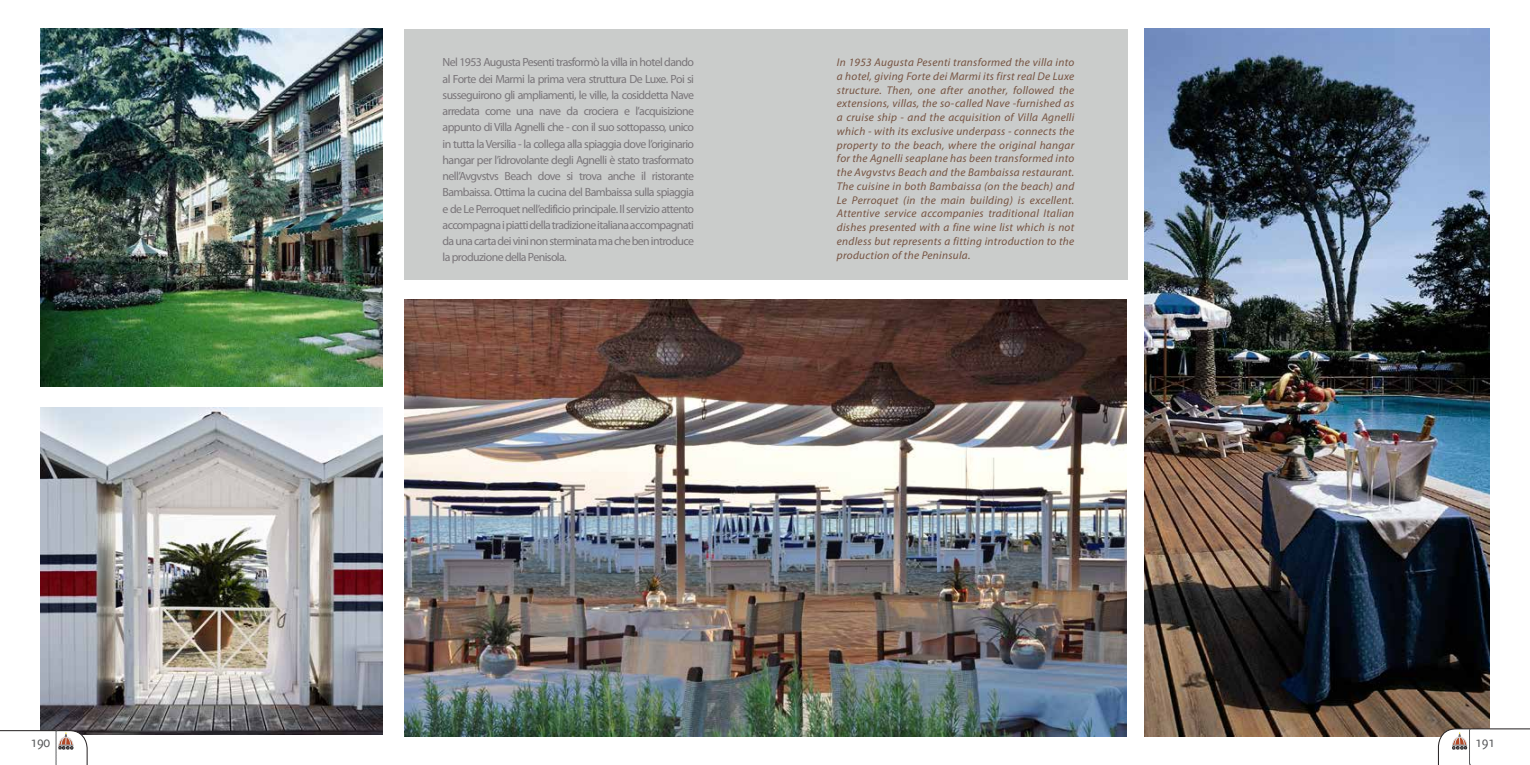
<style>
.page{position:relative;width:1530px;height:765px;background:#fff}
.page>*{position:absolute;margin:0;border:0;box-sizing:border-box;transform-origin:0 0}
.t1{font:15px "Delicious";letter-spacing:-.02em;color:#58595b}
.t2{font:11.88px/16.2px "Myriad Pro";letter-spacing:-.05em;color:#797579;text-align:justify}
.t3{font:italic 11.25px/13.8px "Myriad Pro";letter-spacing:.025em;color:#765341;text-align:justify}
</style>
<div class="page">
<div style="left:405px;top:29px;width:723px;height:251px;background:#cacccb"></div>
<img style="left:40px;top:29px;width:343px;height:357px">
<img style="left:40px;top:408px;width:343px;height:326px">
<img style="left:1144px;top:29px;width:345px;height:707px">
<img style="left:405px;top:300px;width:722px;height:436px">
<svg style="left:1438px;top:729px;width:92px;height:36px"></svg>
<svg style="left:0;top:730px;width:87px;height:35px"></svg>
<p class="t2" style="left:443px;top:54px;width:253px">Nel 1953 Augusta Pesenti trasformò la villa in hotel dando al Forte dei Marmi la prima vera struttura De Luxe. Poi si susseguirono gli ampliamenti, le ville, la cosiddetta Nave arredata come una nave da crociera e l’acquisizione appunto di Villa Agnelli che - con il suo sottopasso, unico in tutta la Versilia - la collega alla spiaggia dove l’originario hangar per l’idrovolante degli Agnelli è stato trasformato nell’Avgvstvs Beach dove si trova anche il ristorante Bambaissa. Ottima la cucina del Bambaissa sulla spiaggia e de Le Perroquet nell’edificio principale. Il servizio attento accompagna i piatti della tradizione italiana accompagnati da una carta dei vini non sterminata ma che ben introduce la produzione della Penisola.</p>
<p class="t3" style="left:837px;top:55px;width:239px">In 1953 Augusta Pesenti transformed the villa into a hotel, giving Forte dei Marmi its first real De Luxe structure. Then, one after another, followed the extensions, villas, the so-called Nave -furnished as a cruise ship - and the acquisition of Villa Agnelli which - with its exclusive underpass - connects the property to the beach, where the original hangar for the Agnelli seaplane has been transformed into the Avgvstvs Beach and the Bambaissa restaurant.<br>The cuisine in both Bambaissa (on the beach) and Le Perroquet (in the main building) is excellent.<br>Attentive service accompanies traditional Italian dishes presented with a fine wine list which is not endless but represents a fitting introduction to the production of the Peninsula.</p>
<h1 class="t1" style="left:31px;top:733px;width:21px">190</h1>
<h1 class="t1" style="left:1475px;top:733px;width:21px">191</h1>
</div>
